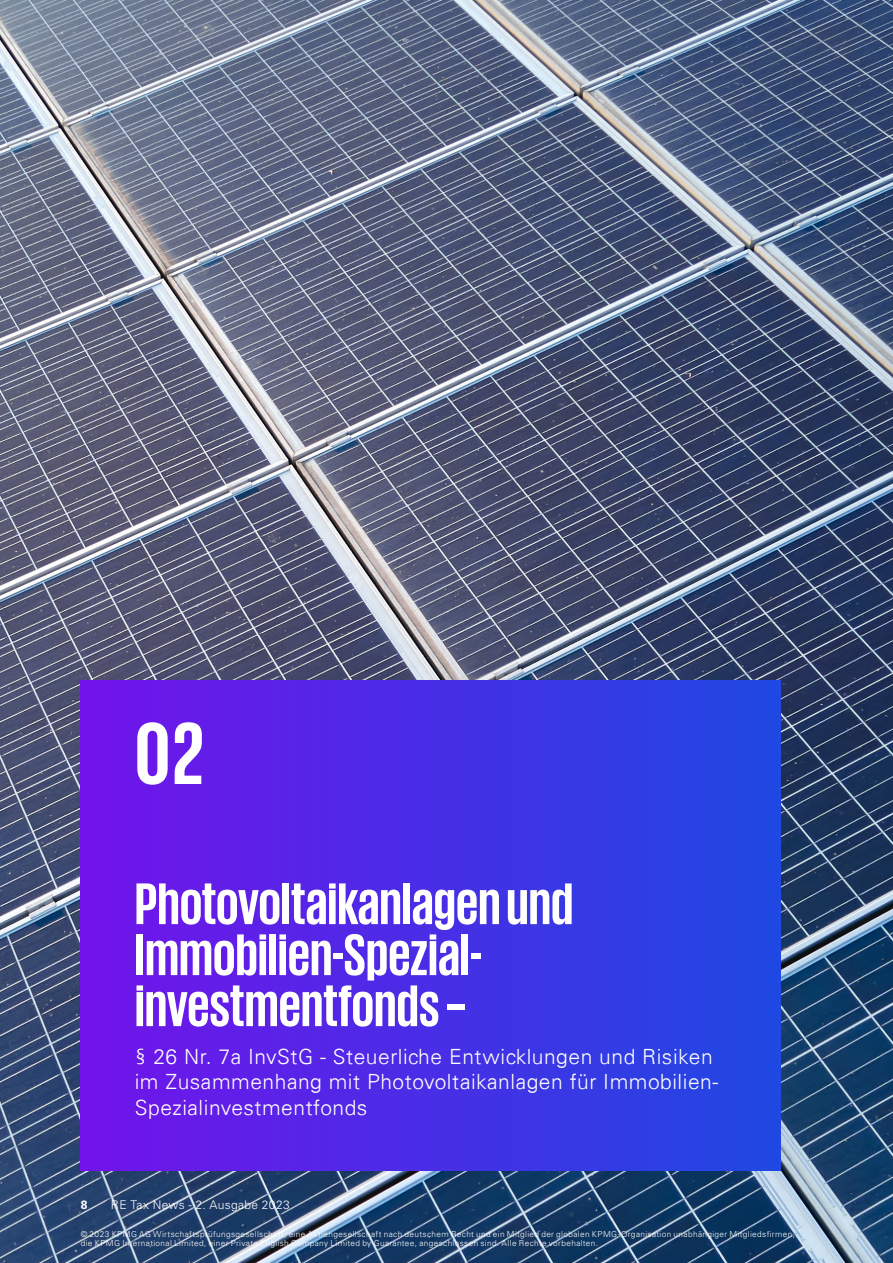
<style>
.page{position:relative;width:893px;height:1263px;background:#fff}
.page>*{position:absolute;margin:0;border:0;box-sizing:border-box;transform-origin:0 0}
.t1{font:700 90px "KPMG";color:#fff}
.t2{font:700 60px/51px "KPMG";color:#fff}
.t3{font:300 21px/25.2px "Univers 45";letter-spacing:.025em;color:#fff}
.t4{font:300 12px "Univers LT Std";letter-spacing:.03em;color:#fff}
.t5{font:700 12px "Univers LT Std";color:#fff}
.t6{font:300 8.25px/9px "Univers LT Std";letter-spacing:.045em;color:#fff}
</style>
<div class="page">
<img style="left:0;top:0;width:893px;height:1263px">
<div style="left:81px;top:680px;width:699px;height:490px;background:linear-gradient(to right,#7213ea,#1f49e2)"></div>
<h1 class="t1" style="left:135px;top:708px;width:71px">02</h1>
<h2 class="t2" style="left:135px;top:876px;width:440px">Photovoltaikanlagen und<br>Immobilien-Spezial&shy;investmentfonds –</h2>
<h3 class="t3" style="left:135px;top:1044px;width:585px">§ 26 Nr. 7a InvStG - Steuerliche Entwicklungen und Risiken im Zusammenhang mit Photovoltaikanlagen für Immobilien-<br>Spezialinvestmentfonds</h3>
<h3 class="t5" style="left:81px;top:1198px;width:8px">8</h3>
<h3 class="t4" style="left:111px;top:1197px;width:180px">RE Tax News - 2. Ausgabe 2023</h3>
<p class="t6" style="left:81px;top:1229px;width:716px">© 2023 KPMG AG Wirtschaftsprüfungsgesellschaft, eine Aktiengesellschaft nach deutschem Recht und ein Mitglied der globalen KPMG-Organisation unabhängiger Mitgliedsfirmen, die KPMG International Limited, einer Private English Company Limited by Guarantee, angeschlossen sind. Alle Rechte vorbehalten.</p>
</div>
